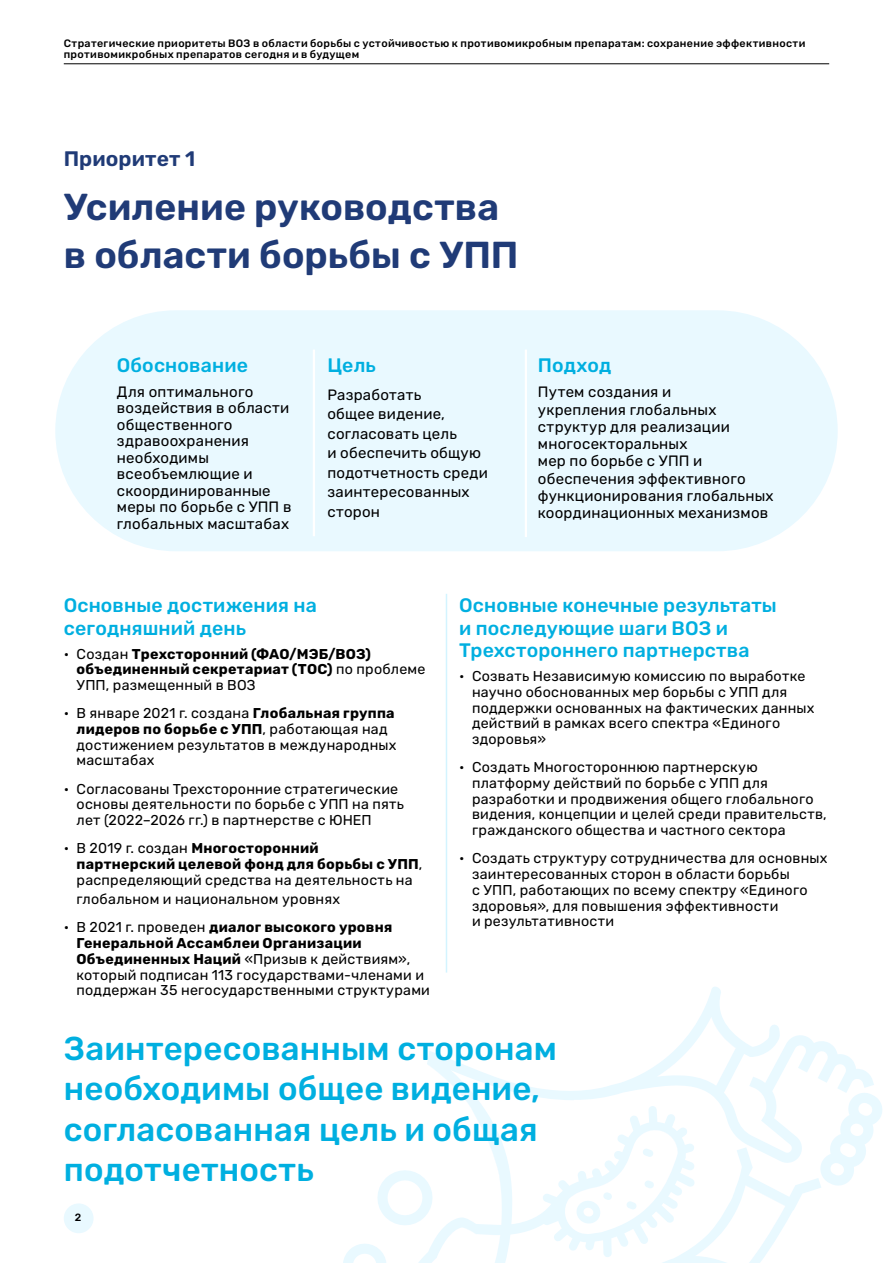
<style>
.page{position:relative;width:893px;height:1263px;background:#fff}
.page>*{position:absolute;margin:0;border:0;box-sizing:border-box;transform-origin:0 0}
.Box_heading{font:600 37.5px/48px "Rubik";color:#203b77}
.Pull_quote{font:500 33px/40.5px "Rubik";letter-spacing:.005em;color:#00afe0}
.Box_heading-2{font:600 21px "Rubik";letter-spacing:.005em;color:#203b77}
.Heading_level_2{font:500 19.5px/22.5px "Rubik";letter-spacing:.005em;color:#00afe0}
.Body_copy{font:15px/16.5px "Rubik";letter-spacing:.015em;color:#000}
.t1{font:14.25px/15.8px "Rubik";letter-spacing:.02em;color:#000}
.t2{font:700 14.25px/15.8px "Rubik";letter-spacing:.015em;color:#000}
.t3{font:500 10.8px/10.5px "Rubik";letter-spacing:.03em;color:#000}
.t4{font:500 10.5px "Rubik";color:#000}
.s1{font-weight:400}
.s2{font-weight:700}
</style>
<div class="page">
<svg style="left:874px;top:1096px;width:8px;height:28px"></svg>
<svg style="left:427px;top:987px;width:447px;height:276px"></svg>
<svg style="left:745px;top:1185px;width:40px;height:78px"></svg>
<svg style="left:695px;top:1229px;width:29px;height:27px"></svg>
<svg style="left:343px;top:1064px;width:159px;height:199px"></svg>
<svg style="left:711px;top:1017px;width:25px;height:68px"></svg>
<svg style="left:657px;top:1042px;width:38px;height:34px"></svg>
<svg style="left:569px;top:1128px;width:109px;height:97px"></svg>
<hr style="left:446px;top:594px;width:1px;height:378px;background:#d3f4ff">
<div style="left:55px;top:310px;width:783px;height:241px;background:#e9f9ff"></div>
<hr style="left:313px;top:350px;width:2px;height:186px;background:#fff">
<hr style="left:525px;top:350px;width:2px;height:187px;background:#fff">
<hr style="left:64px;top:64px;width:765px;height:1px;background:#000">
<div style="left:64px;top:1203px;width:30px;height:30px;background:#e9f9ff;border-radius:50%"></div>
<p class="t3" style="left:64px;top:39px;width:743px">Стратегические приоритеты ВОЗ в области борьбы с устойчивостью к противомикробным препаратам: сохранение эффективности противомикробных препаратов сегодня и в будущем</p>
<p class="Box_heading-2" style="left:64px;top:147px;width:133px">Приоритет 1</p>
<p class="Box_heading" style="left:64px;top:184px;width:456px">Усиление руководства в области борьбы с УПП</p>
<p class="Heading_level_2" style="left:117px;top:354px;width:133px">Обоснование</p>
<p class="Body_copy" style="left:117px;top:383px;width:176px">Для оптимального воздействия в области общественного здравоохранения необходимы всеобъемлющие и скоординированные меры по борьбе с УПП в глобальных масштабах</p>
<p class="Heading_level_2" style="left:327px;top:354px;width:50px">Цель</p>
<p class="Body_copy" style="left:327px;top:385px;width:162px;line-height:19.5px">Разработать<br>общее видение, согласовать цель<br>и обеспечить общую подотчетность среди заинтересованных сторон</p>
<p class="Heading_level_2" style="left:538px;top:354px;width:75px">Подход</p>
<p class="Body_copy" style="left:538px;top:384px;width:237px;line-height:17.2px">Путем создания и<br>укрепления глобальных структур для реализации многосекторальных<br>мер по борьбе с УПП и обеспечения эффективного функционирования глобальных координационных механизмов</p>
<p class="Heading_level_2" style="left:64px;top:594px;width:255px">Основные достижения на сегодняшний день</p>
<p class="t2" style="left:77px;top:646px;width:351px;text-indent:-13px"><span class="s1">• Создан</span> Трехсторонний (ФАО/МЭБ/ВОЗ) объединенный секретариат (ТОС) <span class="s1">по проблеме<br>УПП, размещенный в ВОЗ</span></p>
<p class="t1" style="left:77px;top:706px;width:322px;text-indent:-13px">• В январе 2021 г. создана <span class="s2">Глобальная группа лидеров по борьбе с УПП</span>, работающая над достижением результатов в международных масштабах</p>
<p class="t1" style="left:77px;top:781px;width:329px;text-indent:-13px">• Согласованы Трехсторонние стратегические основы деятельности по борьбе с УПП на пять лет (2022–2026 гг.) в партнерстве с ЮНЕП</p>
<p class="t1" style="left:77px;top:841px;width:347px;text-indent:-13px">• В 2019 г. создан <span class="s2">Многосторонний<br>партнерский целевой фонд для борьбы с УПП</span>, распределяющий средства на деятельность на</p>
<p class="t1" style="left:77px;top:892px;width:265px">глобальном и национальном уровнях</p>
<p class="t1" style="left:77px;top:920px;width:355px;text-indent:-13px">• В 2021 г. проведен <span class="s2">диалог высокого уровня Генеральной Ассамблеи Организации Объединенных Наций</span> «Призыв к действиям», который подписан 113 государствами-членами и поддержан 35 негосударственными структурами</p>
<p class="Heading_level_2" style="left:459px;top:594px;width:319px">Основные конечные результаты и последующие шаги ВОЗ и<br>Трехстороннего партнерства</p>
<p class="t1" style="left:472px;top:669px;width:344px;text-indent:-13px">• Созвать Независимую комиссию по выработке научно обоснованных мер борьбы с УПП для поддержки основанных на фактических данных действий в рамках всего спектра «Единого здоровья»</p>
<p class="t1" style="left:472px;top:760px;width:356px;text-indent:-13px">• Создать Многостороннюю партнерскую платформу действий по борьбе с УПП для разработки и продвижения общего глобального видения, концепции и целей среди правительств, гражданского общества и частного сектора</p>
<p class="t1" style="left:472px;top:851px;width:357px;text-indent:-13px">• Создать структуру сотрудничества для основных заинтересованных сторон в области борьбы<br>с УПП, работающих по всему спектру «Единого здоровья», для повышения эффективности<br>и результативности</p>
<p class="Pull_quote" style="left:64px;top:1029px;width:495px">Заинтересованным сторонам необходимы общее видение, согласованная цель и общая подотчетность</p>
<p class="t4" style="left:75px;top:1212px;width:8px">2</p>
</div>
